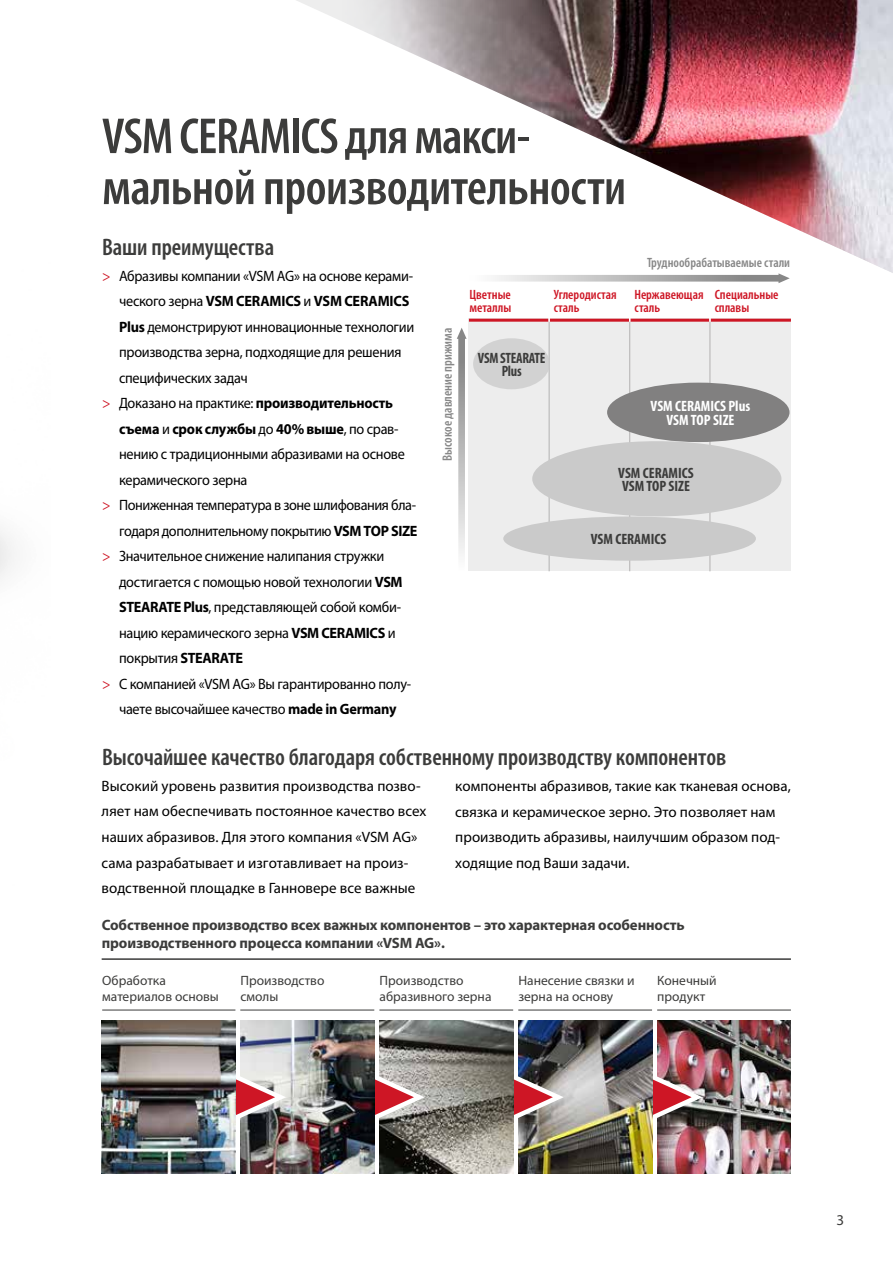
<style>
.page{position:relative;width:893px;height:1263px;background:#fff}
.page>*{position:absolute;margin:0;border:0;box-sizing:border-box;transform-origin:0 0}
.t1{font:600 condensed 51px/51px "Myriad Pro";letter-spacing:-.01em;color:#3c3c3b}
.t2{font:600 condensed 24px "Myriad Pro";letter-spacing:-.005em;color:#3c3c3b}
.t3{font:15px "Myriad Pro";letter-spacing:-.015em;color:#000;scale:.95 1}
.t4{font:15px/25.5px "Myriad Pro";letter-spacing:-.015em;color:#000}
.t5{font:700 15px/18px "Myriad Pro";letter-spacing:-.01em;color:#3c3c3b}
.t6{font:700 15px "Myriad Pro";letter-spacing:-.01em;color:#000;scale:.95 1}
.t7{font:700 condensed 15px/13.5px "Myriad Pro";color:#3c3c3b}
.t8{font:700 condensed 15px/13.5px "Myriad Pro";color:#fff;text-align:center}
.t9{font:700 condensed 15px/13.5px "Myriad Pro";letter-spacing:-.02em;color:#3c3c3b;text-align:center;scale:.95 1}
.t10{font:15px "Myriad Pro";color:#3c3c3b}
.t11{font:13.5px/16.2px "Myriad Pro";color:#3c3c3b}
.t12{font:600 condensed 13.5px/13.5px "Myriad Pro";color:#ce1625}
.t13{font:600 condensed 13.5px "Myriad Pro";color:#878787}
.s1{color:#ce1625}
.s2{font-weight:400}
.s3{font-weight:700}
</style>
<div class="page">
<img style="left:657px;top:1020px;width:134px;height:154px">
<img style="left:652px;top:1068px;width:56px;height:58px">
<img style="left:518px;top:1020px;width:134px;height:154px">
<svg style="left:513px;top:1068px;width:56px;height:58px;background:#a47c7e"></svg>
<img style="left:379px;top:1020px;width:134px;height:154px">
<img style="left:342px;top:0;width:551px;height:273px">
<svg style="left:374px;top:1068px;width:56px;height:58px;background:#b58c8d"></svg>
<img style="left:241px;top:1020px;width:133px;height:154px">
<svg style="left:235px;top:1068px;width:56px;height:58px;background:#bc9496"></svg>
<img style="left:102px;top:1020px;width:133px;height:154px">
<hr style="left:102px;top:1010px;width:133px;height:1px;background:#3c3c3b">
<hr style="left:240px;top:1010px;width:134px;height:1px;background:#3c3c3b">
<hr style="left:379px;top:1010px;width:134px;height:1px;background:#3c3c3b">
<hr style="left:518px;top:1010px;width:134px;height:1px;background:#3c3c3b">
<hr style="left:657px;top:1010px;width:134px;height:1px;background:#3c3c3b">
<hr style="left:102px;top:958px;width:689px;height:2px;background:#3c3c3b">
<div style="left:469px;top:319px;width:322px;height:252px;background:#ededed"></div>
<hr style="left:710px;top:322px;width:1px;height:249px;background:#b3b2b2">
<hr style="left:629px;top:322px;width:1px;height:249px;background:#b3b2b2">
<svg style="left:495px;top:273px;width:295px;height:10px"></svg>
<svg style="left:457px;top:328px;width:10px;height:226px"></svg>
<hr style="left:469px;top:319px;width:80px;height:3px;background:#ce1625">
<hr style="left:549px;top:319px;width:80px;height:3px;background:#ce1625">
<hr style="left:630px;top:319px;width:79px;height:3px;background:#ce1625">
<hr style="left:710px;top:319px;width:81px;height:3px;background:#ce1625">
<hr style="left:549px;top:322px;width:1px;height:249px;background:#b3b2b2">
<hr style="left:709px;top:292px;width:2px;height:30px;background:#fff">
<hr style="left:548px;top:292px;width:2px;height:30px;background:#fff">
<hr style="left:629px;top:292px;width:1px;height:30px;background:#fff">
<div style="left:473px;top:338px;width:77px;height:51px;background:#d2d2d2;border-radius:50%"></div>
<div style="left:532px;top:441px;width:249px;height:75px;background:#cacaca;border-radius:50%"></div>
<div style="left:503px;top:516px;width:253px;height:45px;background:#cacaca;border-radius:50%"></div>
<div style="left:607px;top:383px;width:182px;height:59px;background:#818080;border-radius:50%"></div>
<h1 class="t1" style="left:102px;top:110px;width:526px">VSM CERAMICS для макси&shy;мальной производительности</h1>
<h2 class="t2" style="left:102px;top:232px;width:174px">Ваши преимущества</h2>
<p class="t3" style="left:102px;top:266px;width:329px"><span class="s1">&gt;</span> Абразивы компании «VSM AG» на основе керами-</p>
<p class="t6" style="left:119px;top:291px;width:307px"><span class="s2">ческого зерна</span> VSM CERAMICS <span class="s2">и</span> VSM CERAMICS</p>
<p class="t3" style="left:119px;top:317px;width:312px"><span class="s3">Plus</span> демонстрируют инновационные технологии</p>
<p class="t3" style="left:119px;top:343px;width:299px">производства зерна, подходящие для решения</p>
<p class="t3" style="left:119px;top:368px;width:137px">специфических задач</p>
<p class="t3" style="left:102px;top:394px;width:308px"><span class="s1">&gt;</span> Доказано на практике: <span class="s3">производительность</span></p>
<p class="t6" style="left:119px;top:419px;width:296px">съема <span class="s2">и</span> срок службы <span class="s2">до</span> 40% выше<span class="s2">, по срав-</span></p>
<p class="t3" style="left:119px;top:445px;width:302px">нению с традиционными абразивами на основе</p>
<p class="t3" style="left:119px;top:470px;width:137px">керамического зерна</p>
<p class="t3" style="left:102px;top:496px;width:332px"><span class="s1">&gt;</span> Пониженная температура в зоне шлифования бла-</p>
<p class="t3" style="left:119px;top:522px;width:316px">годаря дополнительному покрытию <span class="s3">VSM TOP SIZE</span></p>
<p class="t3" style="left:102px;top:547px;width:299px"><span class="s1">&gt;</span> Значительное снижение налипания стружки</p>
<p class="t3" style="left:119px;top:573px;width:300px">достигается с помощью новой технологии <span class="s3">VSM</span></p>
<p class="t3" style="left:119px;top:598px;width:299px"><span class="s3">STEARATE Plus</span>, представляющей собой комби-</p>
<p class="t3" style="left:119px;top:624px;width:293px">нацию керамического зерна <span class="s3">VSM CERAMICS</span> и</p>
<p class="t3" style="left:119px;top:649px;width:132px">покрытия <span class="s3">STEARATE</span></p>
<p class="t3" style="left:102px;top:675px;width:327px"><span class="s1">&gt;</span> С компанией «VSM AG» Вы гарантированно полу-</p>
<p class="t3" style="left:119px;top:700px;width:294px">чаете высочайшее качество <span class="s3">made in Germany</span></p>
<p class="t13" style="left:647px;top:255px;width:144px">Труднообрабатываемые стали</p>
<p class="t12" style="left:469px;top:287px;width:43px">Цветные металлы</p>
<p class="t12" style="left:554px;top:287px;width:64px">Углеродистая сталь</p>
<p class="t12" style="left:634px;top:287px;width:71px">Нержавеющая сталь</p>
<p class="t12" style="left:715px;top:287px;width:65px">Специальные сплавы</p>
<p class="t13" style="left:439px;top:461px;width:135px;rotate:-90deg">Высокое давление прижима</p>
<p class="t9" style="left:478px;top:351px;width:72px">VSM STEARATE<br>Plus</p>
<p class="t8" style="left:651px;top:399px;width:101px">VSM CERAMICS Plus<br>VSM TOP SIZE</p>
<p class="t7" style="left:618px;top:466px;width:77px">VSM CERAMICS<br>VSM TOP SIZE</p>
<p class="t7" style="left:591px;top:532px;width:77px">VSM CERAMICS</p>
<h2 class="t2" style="left:102px;top:743px;width:625px">Высочайшее качество благодаря собственному производству компонентов</h2>
<p class="t4" style="left:102px;top:773px;width:326px">Высокий уровень развития производства позво&shy;ляет нам обеспечивать постоянное качество всех наших абразивов. Для этого компания «VSM AG» сама разрабатывает и изготавливает на произ&shy;водственной площадке в Ганновере все важные</p>
<p class="t4" style="left:455px;top:773px;width:337px">компоненты абразивов, такие как тканевая основа, связка и керамическое зерно. Это позволяет нам производить абразивы, наилучшим образом под&shy;ходящие под Ваши задачи.</p>
<p class="t5" style="left:102px;top:916px;width:584px">Собственное производство всех важных компонентов – это характерная особенность производственного процесса компании «VSM AG».</p>
<p class="t11" style="left:102px;top:972px;width:118px">Обработка материалов основы</p>
<p class="t11" style="left:240px;top:972px;width:86px">Производство смолы</p>
<p class="t11" style="left:379px;top:972px;width:113px">Производство абразивного зерна</p>
<p class="t11" style="left:518px;top:972px;width:118px">Нанесение связки и зерна на основу</p>
<p class="t11" style="left:657px;top:972px;width:61px">Конечный продукт</p>
<p class="t10" style="left:837px;top:1210px;width:9px">3</p>
</div>
